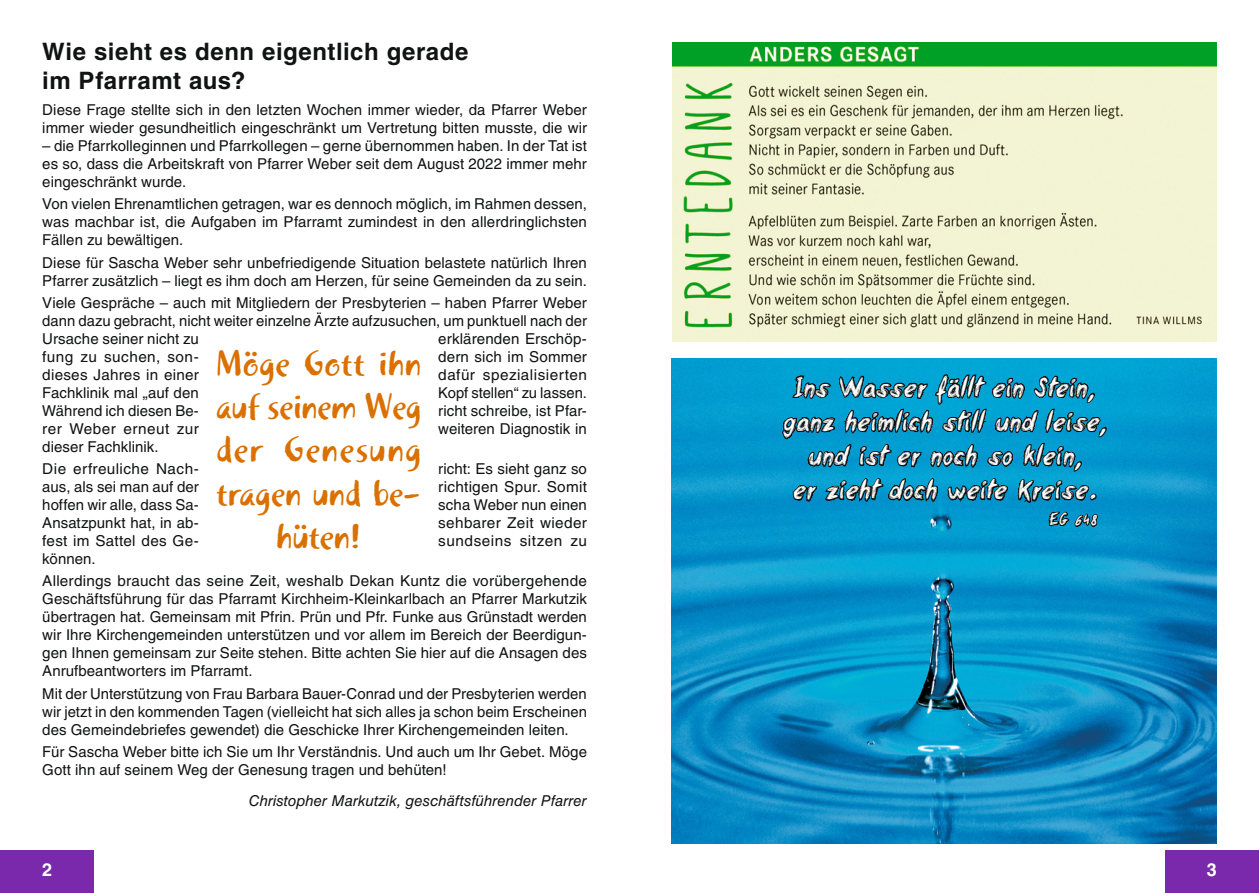
<style>
.page{position:relative;width:1259px;height:893px;background:#fff}
.page>*{position:absolute;margin:0;border:0;box-sizing:border-box;transform-origin:0 0}
.t1{font:36px/43.2px "Khaki Std 1";color:#d97000;text-align:center}
.t2{font:28.5px/34.2px "beermoney";letter-spacing:.025em;color:#fff;text-align:center}
.t3{font:700 24px/28.8px "Helvetica LT Std";letter-spacing:.02em;color:#111212}
.t4{font:18px "beermoney";color:#fff}
.t5{font:700 18px "Helvetica LT Std";color:#fff}
.t6{font:15px/18px "Helvetica LT Std";letter-spacing:.005em;color:#111212}
.t7{font:italic 15px "Helvetica LT Std";color:#111212}
.t8{font:15px "Helvetica LT Std";letter-spacing:.035em;color:#111212}
.t9{font:15px "Helvetica LT Std";letter-spacing:.03em;color:#111212}
</style>
<div class="page">
<div style="left:0;top:850px;width:94px;height:43px;background:#7a29ad"></div>
<div style="left:1165px;top:850px;width:94px;height:43px;background:#7a29ad"></div>
<img style="left:672px;top:43px;width:544px;height:299px">
<img style="left:672px;top:358px;width:544px;height:485px">
<svg style="left:767px;top:358px;width:344px;height:177px;background:#057da4"></svg>
<h3 class="t3" style="left:42px;top:37px;width:428px">Wie sieht es denn eigentlich gerade im Pfarramt aus?</h3>
<p class="t6" style="left:42px;top:101px;width:546px">Diese Frage stellte sich in den letzten Wochen immer wieder, da Pfarrer Weber immer wieder gesundheitlich eingeschränkt um Vertretung bitten musste, die wir</p>
<p class="t6" style="left:42px;top:137px;width:546px;text-align:justify">– die Pfarrkolleginnen und Pfarrkollegen – gerne übernommen haben. In der Tat ist es so, dass die Arbeitskraft von Pfarrer Weber seit dem August 2022 immer mehr eingeschränkt wurde.</p>
<p class="t6" style="left:42px;top:195px;width:546px;text-align:justify">Von vielen Ehrenamtlichen getragen, war es dennoch möglich, im Rahmen dessen, was machbar ist, die Aufgaben im Pfarramt zumindest in den allerdringlichsten Fällen zu bewältigen.</p>
<p class="t6" style="left:42px;top:253px;width:546px">Diese für Sascha Weber sehr unbefriedigende Situation belastete natürlich Ihren<br>Pfarrer zusätzlich – liegt es ihm doch am Herzen, für seine Gemeinden da zu sein.</p>
<p class="t6" style="left:42px;top:294px;width:546px;text-align:justify">Viele Gespräche – auch mit Mitgliedern der Presbyterien – haben Pfarrer Weber dann dazu gebracht, nicht weiter einzelne Ärzte aufzusuchen, um punktuell nach der Ursache seiner nicht zu</p>
<p class="t6" style="left:438px;top:330px;width:150px">erklärenden Erschöp-</p>
<h1 class="t1" style="left:216px;top:342px;width:207px">Möge Gott ihn auf seinem Weg der Genesung tragen und be&shy;hüten!</h1>
<p class="t9" style="left:42px;top:348px;width:158px">fung zu suchen, son-</p>
<p class="t6" style="left:438px;top:348px;width:150px">dern sich im Sommer</p>
<p class="t6" style="left:42px;top:366px;width:158px">dieses Jahres in einer</p>
<p class="t8" style="left:438px;top:366px;width:150px">dafür spezialisierten</p>
<p class="t6" style="left:42px;top:384px;width:158px">Fachklinik mal „auf den</p>
<p class="t6" style="left:438px;top:384px;width:150px">Kopf stellen“ zu lassen.</p>
<p class="t6" style="left:42px;top:402px;width:158px">Während ich diesen Be-</p>
<p class="t6" style="left:438px;top:402px;width:150px">richt schreibe, ist Pfar-</p>
<p class="t9" style="left:42px;top:420px;width:158px">rer Weber erneut zur</p>
<p class="t6" style="left:438px;top:420px;width:150px">weiteren Diagnostik in</p>
<p class="t6" style="left:42px;top:435px;width:158px;line-height:22.2px">dieser Fachklinik.<br>Die erfreuliche Nach-</p>
<p class="t6" style="left:438px;top:460px;width:150px">richt: Es sieht ganz so</p>
<p class="t6" style="left:42px;top:478px;width:158px">aus, als sei man auf der</p>
<p class="t6" style="left:438px;top:478px;width:150px">richtigen Spur. Somit</p>
<p class="t6" style="left:42px;top:496px;width:158px">hoffen wir alle, dass Sa-</p>
<p class="t6" style="left:438px;top:496px;width:150px">scha Weber nun einen</p>
<p class="t6" style="left:42px;top:514px;width:158px">Ansatzpunkt hat, in ab-</p>
<p class="t6" style="left:438px;top:514px;width:150px">sehbarer Zeit wieder</p>
<p class="t6" style="left:42px;top:532px;width:158px">fest im Sattel des Ge-</p>
<p class="t8" style="left:438px;top:532px;width:150px">sundseins sitzen zu</p>
<p class="t6" style="left:42px;top:548px;width:546px;line-height:22.2px">können.<br>Allerdings braucht das seine Zeit, weshalb Dekan Kuntz die vorübergehende</p>
<p class="t6" style="left:42px;top:590px;width:546px;text-align:justify">Geschäftsführung für das Pfarramt Kirchheim-Kleinkarlbach an Pfarrer Markutzik übertragen hat. Gemeinsam mit Pfrin. Prün und Pfr. Funke aus Grünstadt werden wir Ihre Kirchengemeinden unterstützen und vor allem im Bereich der Beerdigun&shy;gen Ihnen gemeinsam zur Seite stehen. Bitte achten Sie hier auf die Ansagen des Anrufbeantworters im Pfarramt.</p>
<p class="t6" style="left:42px;top:684px;width:546px;text-align:justify">Mit der Unterstützung von Frau Barbara Bauer-Conrad und der Presbyterien werden wir jetzt in den kommenden Tagen (vielleicht hat sich alles ja schon beim Erscheinen des Gemeindebriefes gewendet) die Geschicke Ihrer Kirchengemeinden leiten.</p>
<p class="t6" style="left:42px;top:743px;width:546px">Für Sascha Weber bitte ich Sie um Ihr Verständnis. Und auch um Ihr Gebet. Möge<br>Gott ihn auf seinem Weg der Genesung tragen und behüten!</p>
<p class="t7" style="left:249px;top:792px;width:340px">Christopher Markutzik, geschäftsführender Pfarrer</p>
<h2 class="t2" style="left:783px;top:369px;width:325px">Ins Wasser fällt ein Stein, ganz heimlich still und leise, und ist er noch so klein,<br>er zieht doch weite Kreise.</h2>
<p class="t4" style="left:1049px;top:507px;width:49px">EG 648</p>
<p class="t5" style="left:42px;top:859px;width:12px">2</p>
<p class="t5" style="left:1206px;top:859px;width:12px">3</p>
</div>
